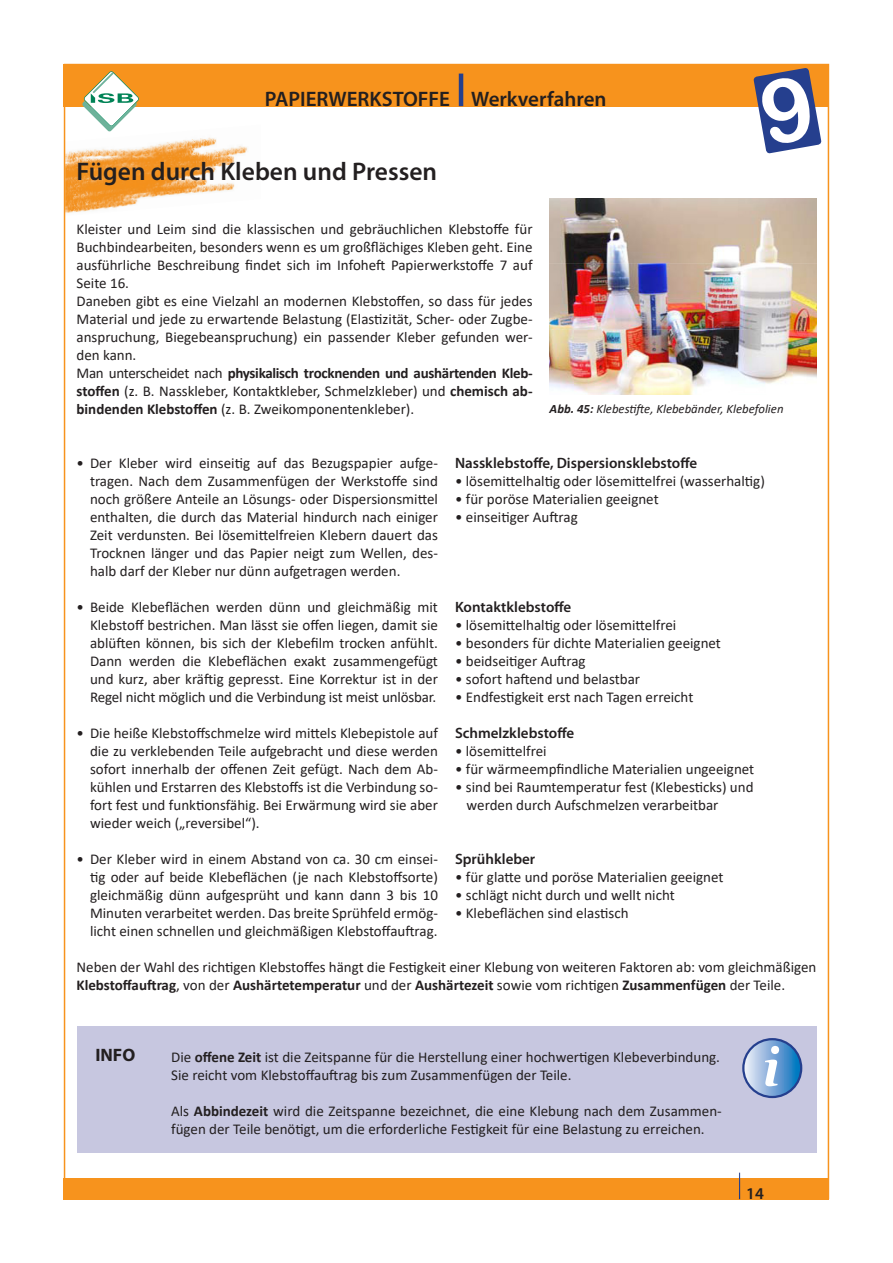
<style>
.page{position:relative;width:893px;height:1263px;background:#fff}
.page>*{position:absolute;margin:0;border:0;box-sizing:border-box;transform-origin:0 0}
.t1{font:italic 700 57px "Constantia";color:#fff}
.t2{font:600 25.5px "Myriad Pro";color:#231f20}
.t3{font:600 21px "Myriad Pro";color:#231f20}
.t4{font:700 18px "Myriad Pro";color:#231f20}
.t5{font:600 16.5px "Myriad Pro";color:#231f20}
.t6{font:15px/18px "Calibri";color:#231f20;text-align:justify}
.t7{font:600 15px "Myriad Pro";color:#231f20}
.t8{font:italic 12.75px "Calibri";color:#231f20}
.s1{font-weight:700}
</style>
<div class="page">
<div style="left:64px;top:1178px;width:765px;height:21px;background:#f7931d"></div>
<div style="left:64px;top:64px;width:765px;height:42px;background:#f7931d"></div>
<svg style="left:82px;top:71px;width:57px;height:54px"></svg>
<img style="left:67px;top:125px;width:180px;height:88px">
<hr style="left:459px;top:74px;width:4px;height:32px;background:#253f8e">
<img style="left:550px;top:198px;width:266px;height:197px">
<div style="left:77px;top:1026px;width:739px;height:126px;background:#c7c7e0"></div>
<svg style="left:743px;top:1039px;width:58px;height:58px"></svg>
<div style="left:742px;top:1038px;width:60px;height:60px;border:2px solid #253f8e;border-radius:50%"></div>
<div style="left:738px;top:1171px;width:5px;height:24px;background:#fff;opacity:.75"></div>
<div style="left:738px;top:1176px;width:5px;height:25px;background:#231f20;opacity:.75"></div>
<svg style="left:753px;top:68px;width:69px;height:86px"></svg>
<p class="t3" style="left:265px;top:86px;width:343px">PAPIERWERKSTOFFE Werkverfahren</p>
<p class="t2" style="left:77px;top:155px;width:362px">Fügen durch Kleben und Pressen</p>
<p class="t6" style="left:77px;top:219px;width:458px">Kleister und Leim sind die klassischen und gebräuchlichen Klebstoffe für Buchbindearbeiten, besonders wenn es um großflächiges Kleben geht. Eine ausführliche Beschreibung findet sich im Infoheft Papierwerkstoffe 7 auf Seite 16.</p>
<p class="t6" style="left:77px;top:291px;width:458px">Daneben gibt es eine Vielzahl an modernen Klebstoffen, so dass für jedes Material und jede zu erwartende Belastung (Elastizität, Scher- oder Zugbe&shy;anspruchung, Biegebeanspruchung) ein passender Kleber gefunden wer&shy;den kann.</p>
<p class="t6" style="left:77px;top:363px;width:458px">Man unterscheidet nach <span class="s1">physikalisch trocknenden und aushärtenden Kleb&shy;stoffen</span> (z. B. Nasskleber, Kontaktkleber, Schmelzkleber) und <span class="s1">chemisch ab&shy;bindenden Klebstoffen</span> (z. B. Zweikomponentenkleber).</p>
<p class="t8" style="left:550px;top:400px;width:235px"><span class="s1">Abb. 45:</span> Klebestifte, Klebebänder, Klebefolien</p>
<p class="t7" style="left:455px;top:453px;width:244px">Nassklebstoffe, Dispersionsklebstoffe</p>
<p class="t6" style="left:455px;top:471px;width:311px">• lösemittelhaltig oder lösemittelfrei (wasserhaltig)</p>
<p class="t6" style="left:455px;top:489px;width:205px">• für poröse Materialien geeignet</p>
<p class="t6" style="left:455px;top:507px;width:124px">• einseitiger Auftrag</p>
<p class="t6" style="left:90px;top:453px;width:349px;text-indent:-14px">• Der Kleber wird einseitig auf das Bezugspapier aufge&shy;tragen. Nach dem Zusammenfügen der Werkstoffe sind noch größere Anteile an Lösungs- oder Dispersionsmittel enthalten, die durch das Material hindurch nach einiger Zeit verdunsten. Bei lösemittelfreien Klebern dauert das Trocknen länger und das Papier neigt zum Wellen, des&shy;halb darf der Kleber nur dünn aufgetragen werden.</p>
<p class="t6" style="left:90px;top:597px;width:349px;text-indent:-14px">• Beide Klebeflächen werden dünn und gleichmäßig mit Klebstoff bestrichen. Man lässt sie offen liegen, damit sie ablüften können, bis sich der Klebefilm trocken anfühlt.<br>Dann werden die Klebeflächen exakt zusammengefügt und kurz, aber kräftig gepresst. Eine Korrektur ist in der Regel nicht möglich und die Verbindung ist meist unlösbar.</p>
<p class="t6" style="left:90px;top:723px;width:349px;text-indent:-14px">• Die heiße Klebstoffschmelze wird mittels Klebepistole auf die zu verklebenden Teile aufgebracht und diese werden sofort innerhalb der offenen Zeit gefügt. Nach dem Ab&shy;kühlen und Erstarren des Klebstoffs ist die Verbindung so&shy;fort fest und funktionsfähig. Bei Erwärmung wird sie aber wieder weich („reversibel“).</p>
<p class="t6" style="left:90px;top:849px;width:349px;text-indent:-14px">• Der Kleber wird in einem Abstand von ca. 30 cm einsei&shy;tig oder auf beide Klebeflächen (je nach Klebstoffsorte) gleichmäßig dünn aufgesprüht und kann dann 3 bis 10<br>Minuten verarbeitet werden. Das breite Sprühfeld ermög&shy;licht einen schnellen und gleichmäßigen Klebstoffauftrag.</p>
<p class="t6" style="left:77px;top:957px;width:741px">Neben der Wahl des richtigen Klebstoffes hängt die Festigkeit einer Klebung von weiteren Faktoren ab: vom gleichmäßigen<br><span class="s1">Klebstoffauftrag</span>, von der <span class="s1">Aushärtetemperatur</span> und der <span class="s1">Aushärtezeit</span> sowie vom richtigen <span class="s1">Zusammenfügen</span> der Teile.</p>
<p class="t7" style="left:455px;top:597px;width:118px">Kontaktklebstoffe</p>
<p class="t6" style="left:455px;top:615px;width:223px">• lösemittelhaltig oder lösemittelfrei</p>
<p class="t6" style="left:455px;top:633px;width:267px">• besonders für dichte Materialien geeignet</p>
<p class="t6" style="left:455px;top:651px;width:132px">• beidseitiger Auftrag</p>
<p class="t6" style="left:455px;top:669px;width:187px">• sofort haftend und belastbar</p>
<p class="t6" style="left:455px;top:687px;width:240px">• Endfestigkeit erst nach Tagen erreicht</p>
<p class="t7" style="left:455px;top:723px;width:121px">Schmelzklebstoffe</p>
<p class="t6" style="left:455px;top:741px;width:93px">• lösemittelfrei</p>
<p class="t6" style="left:455px;top:759px;width:301px">• für wärmeempfindliche Materialien ungeeignet</p>
<p class="t6" style="left:455px;top:777px;width:300px">• sind bei Raumtemperatur fest (Klebesticks) und</p>
<p class="t6" style="left:467px;top:795px;width:253px">werden durch Aufschmelzen verarbeitbar</p>
<p class="t7" style="left:455px;top:849px;width:82px">Sprühkleber</p>
<p class="t6" style="left:455px;top:867px;width:270px">• für glatte und poröse Materialien geeignet</p>
<p class="t6" style="left:455px;top:885px;width:221px">• schlägt nicht durch und wellt nicht</p>
<p class="t6" style="left:455px;top:903px;width:175px">• Klebeflächen sind elastisch</p>
<p class="t4" style="left:95px;top:1043px;width:41px">INFO</p>
<p class="t6" style="left:171px;top:1047px;width:550px">Die <span class="s1">offene Zeit</span> ist die Zeitspanne für die Herstellung einer hochwertigen Klebeverbindung.</p>
<p class="t6" style="left:171px;top:1065px;width:402px">Sie reicht vom Klebstoffauftrag bis zum Zusammenfügen der Teile.</p>
<p class="t6" style="left:171px;top:1101px;width:552px">Als <span class="s1">Abbindezeit</span> wird die Zeitspanne bezeichnet, die eine Klebung nach dem Zusammen&shy;fügen der Teile benötigt, um die erforderliche Festigkeit für eine Belastung zu erreichen.</p>
<p class="t1" style="left:762px;top:1027px;width:20px">i</p>
<p class="t5" style="left:746px;top:1183px;width:19px">14</p>
</div>
